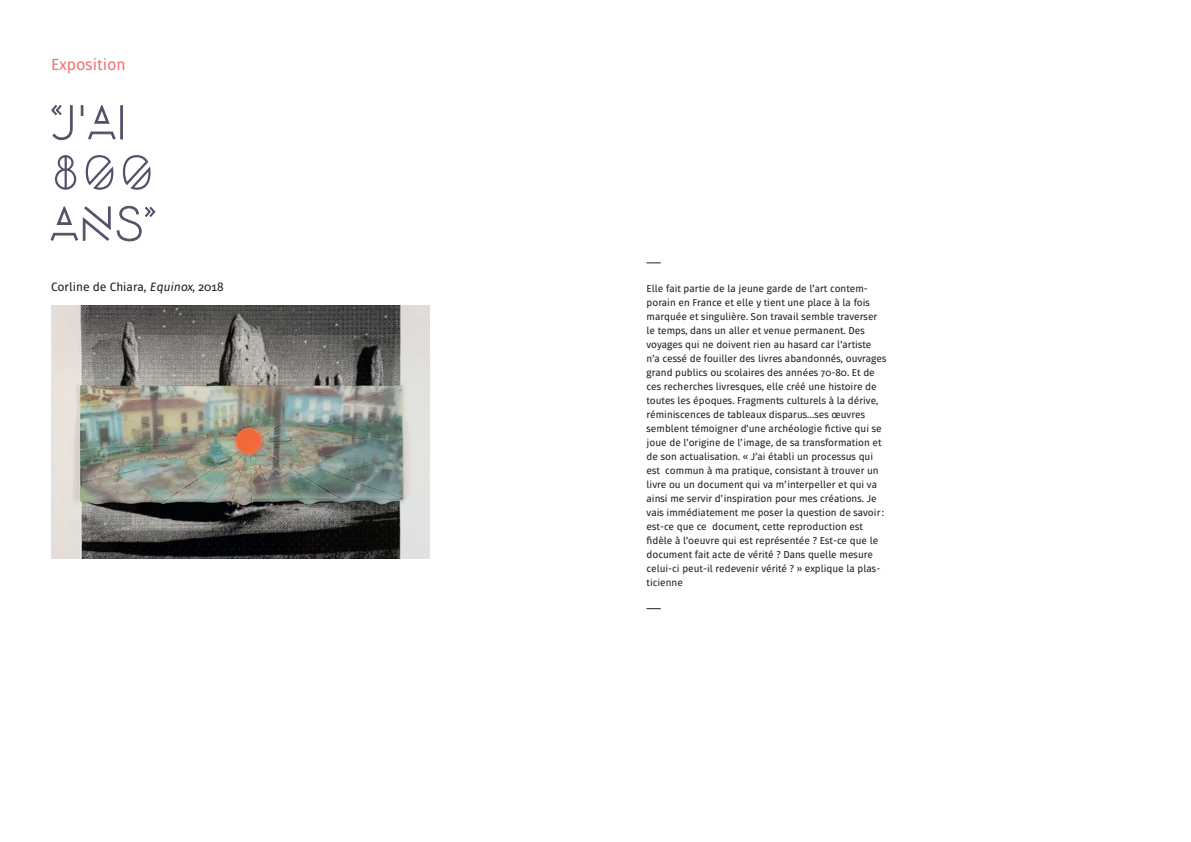
<style>
.page{position:relative;width:1191px;height:842px;background:#fff}
.page>*{position:absolute;margin:0;border:0;box-sizing:border-box;transform-origin:0 0}
.t1{font:16px "Fuse V.2 Text";color:#f27476}
.NOM_ARTITSTE-MEDIUM{font:12px "Fuse V.2 Text";color:#231f20}
.CORPS_DETEXTE{font:10px/14px "Fuse V.2 Text";color:#231f20}
.s1{font-style:italic}
</style>
<div class="page">
<svg style="left:51px;top:206px;width:104px;height:35px"></svg>
<svg style="left:55px;top:155px;width:96px;height:35px"></svg>
<svg style="left:52px;top:105px;width:71px;height:35px"></svg>
<img style="left:51px;top:306px;width:378px;height:252px">
<svg style="left:646px;top:262px;width:14px;height:1px"></svg>
<svg style="left:646px;top:608px;width:14px;height:1px"></svg>
<h1 class="t1" style="left:51px;top:55px;width:76px">Exposition</h1>
<p class="NOM_ARTITSTE-MEDIUM" style="left:51px;top:280px;width:174px">Corline de Chiara, <span class="s1">Equinox</span>, 2018</p>
<p class="CORPS_DETEXTE" style="left:646px;top:281px;width:241px">Elle fait partie de la jeune garde de l’art contem&shy;porain en France et elle y tient une place à la fois marquée et singulière. Son travail semble traverser le temps, dans un aller et venue permanent. Des voyages qui ne doivent rien au hasard car l’artiste n’a cessé de fouiller des livres abandonnés, ouvrages grand publics ou scolaires des années 70-80. Et de ces recherches livresques, elle créé une histoire de toutes les époques. Fragments culturels à la dérive, réminiscences de tableaux disparus…ses œuvres semblent témoigner d’une archéologie fictive qui se joue de l’origine de l’image, de sa transformation et de son actualisation. « J’ai établi un processus qui est commun à ma pratique, consistant à trouver un livre ou un document qui va m’interpeller et qui va ainsi me servir d’inspiration pour mes créations. Je vais immédiatement me poser la question de savoir: est-ce que ce document, cette reproduction est fidèle à l’oeuvre qui est représentée ? Est-ce que le document fait acte de vérité ? Dans quelle mesure celui-ci peut-il redevenir vérité ? » explique la plas&shy;ticienne</p>
</div>
